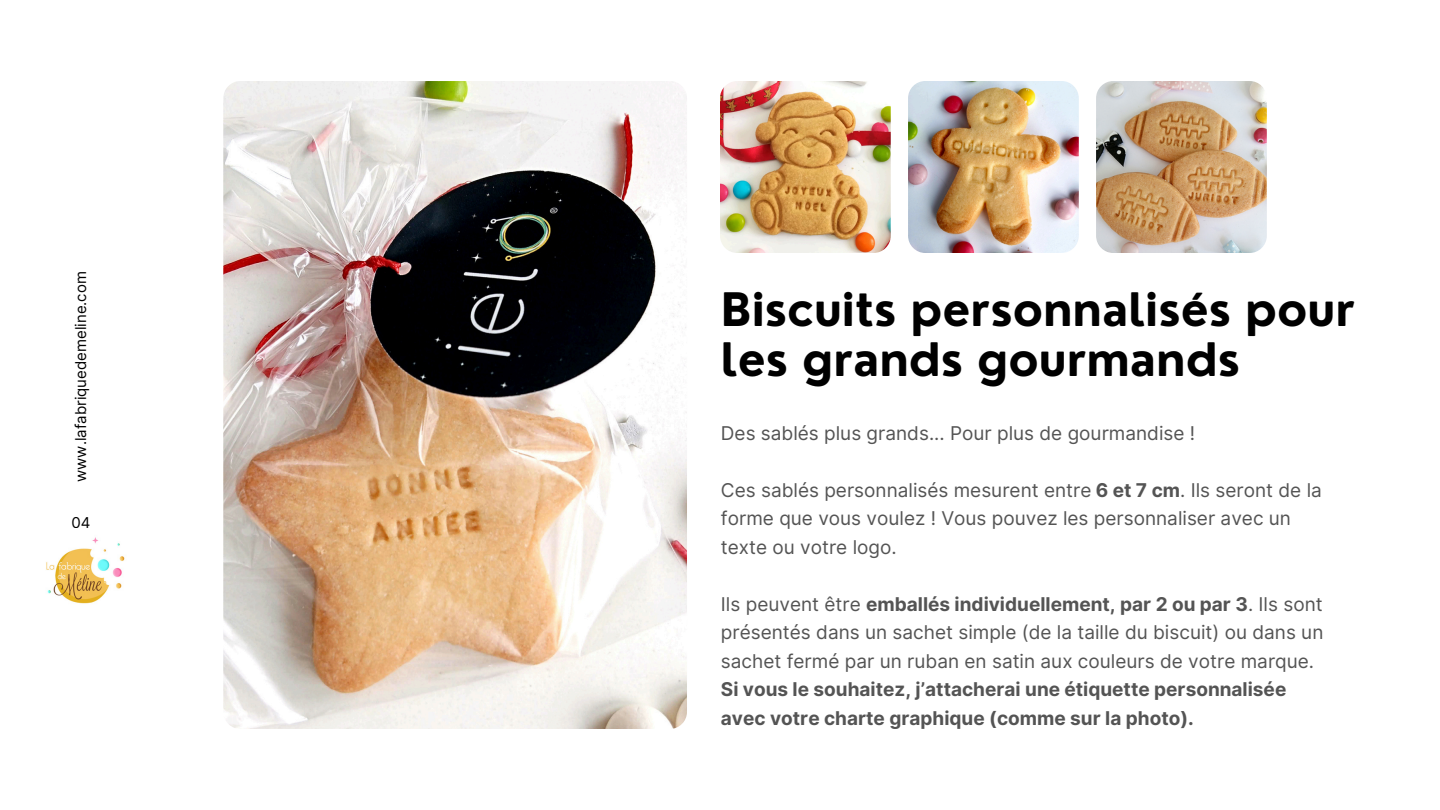
<style>
.page{position:relative;width:1440px;height:810px;background:#fff}
.page>*{position:absolute;margin:0;border:0;box-sizing:border-box;transform-origin:0 0}
.t1{font:700 45px/49.5px "Nourd";color:#000}
.t2{font:700 19px/28.5px "Inter";color:#545454}
.t3{font:19px/28.5px "Inter";color:#545454}
.t4{font:15px "Inter";color:#000}
.s1{font-weight:700}
.s2{font-weight:400}
</style>
<div class="page">
<img style="left:223px;top:81px;width:464px;height:648px;border-radius:17px">
<img style="left:46px;top:537px;width:79px;height:67px">
<img style="left:720px;top:81px;width:171px;height:172px;border-radius:17px">
<img style="left:908px;top:81px;width:171px;height:172px;border-radius:17px">
<img style="left:1096px;top:81px;width:171px;height:172px;border-radius:17px">
<h2 class="t4" style="left:72px;top:482px;width:212px;rotate:-90deg">www.lafabriquedemeline.com</h2>
<p class="t4" style="left:71px;top:514px;width:21px">04</p>
<p class="t1" style="left:721px;top:285px;width:636px">Biscuits personnalisés pour les grands gourmands</p>
<h1 class="t3" style="left:721px;top:419px;width:476px">Des sablés plus grands... Pour plus de gourmandise !</h1>
<h2 class="t3" style="left:721px;top:476px;width:602px">Ces sablés personnalisés mesurent entre <span class="s1">6 et 7 cm</span>. Ils seront de la forme que vous voulez ! Vous pouvez les personnaliser avec un texte ou votre logo.</h2>
<h2 class="t2" style="left:721px;top:590px;width:604px"><span class="s2">Ils peuvent être</span> emballés individuellement, par 2 ou par 3<span class="s2">. Ils sont présentés dans un sachet simple (de la taille du biscuit) ou dans un sachet fermé par un ruban en satin aux couleurs de votre marque.<br></span>Si vous le souhaitez, j’attacherai une étiquette personnalisée avec votre charte graphique (comme sur la photo).</h2>
</div>
